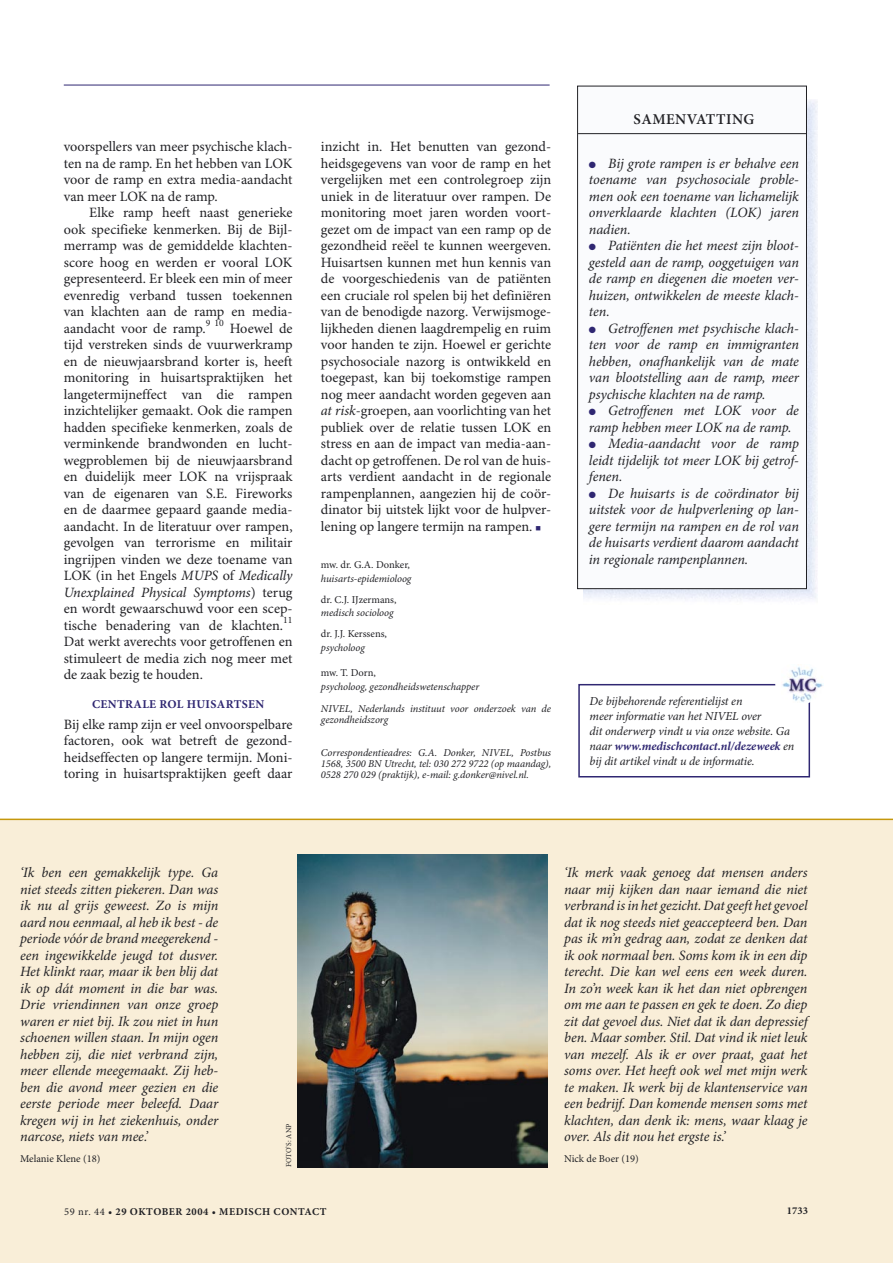
<style>
.page{position:relative;width:893px;height:1263px;background:#fff}
.page>*{position:absolute;margin:0;border:0;box-sizing:border-box;transform-origin:0 0}
.t1{font:600 15px "Minion Pro";letter-spacing:.03em;color:#212125}
.T{font:14.25px/16.5px "Minion Pro";color:#212125;text-align:justify}
.TC{font:italic 14.25px/16.5px "Minion Pro";letter-spacing:-.005em;color:#212125;text-align:justify}
.samenvatting{font:italic 14.25px/16.5px "Minion Pro";letter-spacing:-.005em;color:#212125;text-align:justify}
._6{font:italic 12.15px/15px "Minion Pro";letter-spacing:-.01em;color:#212125}
._5{font:700 12px "Minion Pro";letter-spacing:.03em;color:#2f2772}
.XG{font:italic 10.5px/10.9px "Minion Pro";letter-spacing:-.005em;color:#212125}
.X{font:10.5px "Minion Pro";color:#212125}
.t2{font:700 10.5px "Minion Pro";letter-spacing:.05em;color:#212125}
.X-2{font:italic 10.5px "Minion Pro";letter-spacing:-.005em;color:#212125}
._6A{font:7.5px "Minion Pro";letter-spacing:.01em;color:#212125}
.s1{font-style:italic}
.s2{color:#2f2772}
.s3{font-weight:700;color:#2f2772}
.s4{font-weight:400}
</style>
<div class="page">
<div style="left:0;top:820px;width:893px;height:443px;background:#f9eed8"></div>
<hr style="left:0;top:819px;width:893px;height:1px;background:#c5980c">
<img style="left:583px;top:100px;width:235px;height:500px">
<div style="left:578px;top:86px;width:228px;height:503px;background:#fafbfd"></div>
<div style="left:577px;top:86px;width:230px;height:503px;border:1px solid #212125"></div>
<hr style="left:578px;top:133px;width:229px;height:1px;background:#212125">
<hr style="left:64px;top:85px;width:486px;height:1px;background:#2f2772">
<div style="left:578px;top:684px;width:232px;height:93px;border:2px solid #2f2772"></div>
<img style="left:297px;top:855px;width:250px;height:312px">
<div style="left:775px;top:662px;width:49px;height:42px;background:#fff;border-radius:50%"></div>
<img style="left:782px;top:664px;width:41px;height:38px">
<p class="T" style="left:64px;top:139px;width:230px">voorspellers van meer psychische klach&shy;ten na de ramp. En het hebben van LOK voor de ramp en extra media-aandacht van meer LOK na de ramp.</p>
<p class="T" style="left:64px;top:205px;width:230px;text-indent:26px">Elke ramp heeft naast generieke ook specifieke kenmerken. Bij de Bijl&shy;merramp was de gemiddelde klachten&shy;score hoog en werden er vooral LOK gepresenteerd. Er bleek een min of meer evenredig verband tussen toekennen van klachten aan de ramp en media&shy;aandacht voor de ramp.<sup>9</sup> <sup>10</sup> Hoewel de tijd verstreken sinds de vuurwerkramp en de nieuwjaarsbrand korter is, heeft monitoring in huisartspraktijken het langetermijneffect van die rampen inzichtelijker gemaakt. Ook die rampen hadden specifieke kenmerken, zoals de verminkende brandwonden en lucht&shy;wegproblemen bij de nieuwjaarsbrand en duidelijk meer LOK na vrijspraak van de eigenaren van S.E. Fireworks en de daarmee gepaard gaande media&shy;aandacht. In de literatuur over rampen, gevolgen van terrorisme en militair ingrijpen vinden we deze toename van LOK (in het Engels <span class="s1">MUPS</span> of <span class="s1">Medically Unexplained Physical Symptoms</span>) terug en wordt gewaarschuwd voor een scep&shy;tische benadering van de klachten.<sup>11<br></sup>Dat werkt averechts voor getroffenen en stimuleert de media zich nog meer met de zaak bezig te houden.</p>
<p class="_5" style="left:92px;top:697px;width:174px">CENTRALE ROL HUISARTSEN</p>
<p class="T" style="left:64px;top:716px;width:230px">Bij elke ramp zijn er veel onvoorspelbare factoren, ook wat betreft de gezond&shy;heidseffecten op langere termijn. Moni&shy;toring in huisartspraktijken geeft daar</p>
<p class="T" style="left:321px;top:139px;width:232px">inzicht in. Het benutten van gezond&shy;heidsgegevens van voor de ramp en het vergelijken met een controlegroep zijn uniek in de literatuur over rampen. De monitoring moet jaren worden voort&shy;gezet om de impact van een ramp op de gezondheid reëel te kunnen weergeven.<br>Huisartsen kunnen met hun kennis van de voorgeschiedenis van de patiënten een cruciale rol spelen bij het definiëren van de benodigde nazorg. Verwijsmoge&shy;lijkheden dienen laagdrempelig en ruim voor handen te zijn. Hoewel er gerichte psychosociale nazorg is ontwikkeld en toegepast, kan bij toekomstige rampen nog meer aandacht worden gegeven aan <span class="s1">at risk</span>-groepen, aan voorlichting van het publiek over de relatie tussen LOK en stress en aan de impact van media-aan&shy;dacht op getroffenen. De rol van de huis&shy;arts verdient aandacht in de regionale rampenplannen, aangezien hij de coör&shy;dinator bij uitstek lijkt voor de hulpver&shy;lening op langere termijn na rampen. <span class="s2">■</span></p>
<p class="X" style="left:321px;top:558px;width:91px">mw. dr. G.A. Donker,</p>
<p class="XG" style="left:321px;top:573px;width:92px">huisarts-epidemioloog</p>
<p class="X" style="left:321px;top:593px;width:77px">dr. C.J. IJzermans,</p>
<p class="XG" style="left:321px;top:608px;width:74px">medisch socioloog</p>
<p class="X" style="left:321px;top:628px;width:67px">dr. J.J. Kerssens,</p>
<p class="X-2" style="left:321px;top:641px;width:45px">psycholoog</p>
<p class="X" style="left:321px;top:667px;width:56px">mw. T. Dorn,</p>
<p class="XG" style="left:321px;top:682px;width:160px">psycholoog, gezondheidswetenschapper</p>
<p class="XG" style="left:321px;top:703px;width:232px">NIVEL, Nederlands instituut voor onderzoek van de gezondheidszorg</p>
<p class="XG" style="left:321px;top:747px;width:232px;text-align:justify">Correspondentieadres: G.A. Donker, NIVEL, Postbus 1568, 3500 BN Utrecht, tel: 030 272 9722 (op maandag), 0528 270 029 (praktijk), e-mail: g.donker@nivel.nl.</p>
<p class="t1" style="left:634px;top:110px;width:122px">SAMENVATTING</p>
<p class="samenvatting" style="left:589px;top:155px;width:212px"><span class="s2">●</span> Bij grote rampen is er behalve een toename van psychosociale proble&shy;men ook een toename van lichamelijk onverklaarde klachten (LOK) jaren nadien.</p>
<p class="samenvatting" style="left:589px;top:238px;width:212px"><span class="s2">●</span> Patiënten die het meest zijn bloot&shy;gesteld aan de ramp, ooggetuigen van de ramp en diegenen die moeten ver&shy;huizen, ontwikkelen de meeste klach&shy;ten.</p>
<p class="samenvatting" style="left:589px;top:320px;width:212px"><span class="s2">●</span> Getroffenen met psychische klach&shy;ten voor de ramp en immigranten hebben, onafhankelijk van de mate van blootstelling aan de ramp, meer psychische klachten na de ramp.</p>
<p class="samenvatting" style="left:589px;top:403px;width:212px"><span class="s2">●</span> Getroffenen met LOK voor de ramp hebben meer LOK na de ramp.</p>
<p class="samenvatting" style="left:589px;top:436px;width:211px"><span class="s2">●</span> Media-aandacht voor de ramp leidt tijdelijk tot meer LOK bij getrof&shy;fenen.</p>
<p class="samenvatting" style="left:589px;top:485px;width:212px"><span class="s2">●</span> De huisarts is de coördinator bij uitstek voor de hulpverlening op lan&shy;gere termijn na rampen en de rol van de huisarts verdient daarom aandacht in regionale rampenplannen.</p>
<p class="_6" style="left:590px;top:694px;width:206px">De bijbehorende referentielijst en<br>meer informatie van het NIVEL over<br>dit onderwerp vindt u via onze website. Ga naar <span class="s3">www.medischcontact.nl/dezeweek</span> en bij dit artikel vindt u de informatie.</p>
<p class="TC" style="left:20px;top:865px;width:200px">‘Ik ben een gemakkelijk type. Ga niet steeds zitten piekeren. Dan was ik nu al grijs geweest. Zo is mijn aard nou eenmaal, al heb ik best - de periode vóór de brand meegerekend - een ingewikkelde jeugd tot dusver.<br>Het klinkt raar, maar ik ben blij dat ik op dát moment in die bar was.<br>Drie vriendinnen van onze groep waren er niet bij. Ik zou niet in hun schoenen willen staan. In mijn ogen hebben zij, die niet verbrand zijn, meer ellende meegemaakt. Zij heb&shy;ben die avond meer gezien en die eerste periode meer beleefd. Daar kregen wij in het ziekenhuis, onder narcose, niets van mee.’</p>
<p class="X" style="left:20px;top:1152px;width:82px">Melanie Klene (18)</p>
<p class="_6A" style="left:284px;top:1167px;width:45px;rotate:-90deg">FOTO’S: ANP</p>
<p class="TC" style="left:564px;top:865px;width:245px">‘Ik merk vaak genoeg dat mensen anders naar mij kijken dan naar iemand die niet verbrand is in het gezicht. Dat geeft het gevoel dat ik nog steeds niet geaccepteerd ben. Dan pas ik m’n gedrag aan, zodat ze denken dat ik ook normaal ben. Soms kom ik in een dip terecht. Die kan wel eens een week duren.<br>In zo’n week kan ik het dan niet opbrengen om me aan te passen en gek te doen. Zo diep zit dat gevoel dus. Niet dat ik dan depressief ben. Maar somber. Stil. Dat vind ik niet leuk van mezelf. Als ik er over praat, gaat het soms over. Het heeft ook wel met mijn werk te maken. Ik werk bij de klantenservice van een bedrijf. Dan komende mensen soms met klachten, dan denk ik: mens, waar klaag je over. Als dit nou het ergste is.’</p>
<p class="X" style="left:564px;top:1152px;width:76px">Nick de Boer (19)</p>
<p class="t2" style="left:64px;top:1205px;width:264px"><span class="s4">59 nr. 44</span> • 29 OKTOBER 2004 • MEDISCH CONTACT</p>
<p class="t2" style="left:787px;top:1205px;width:22px">1733</p>
</div>
